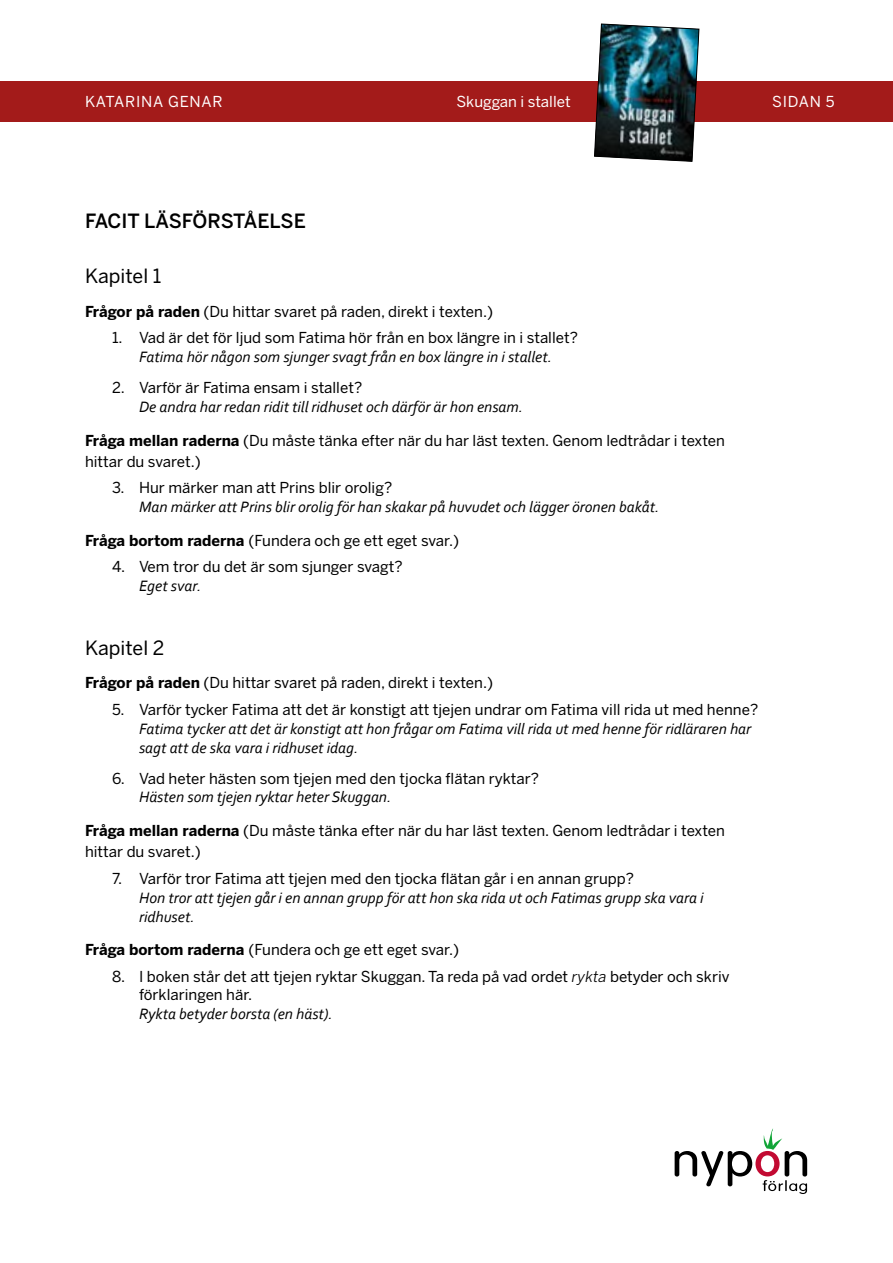
<style>
.page{position:relative;width:893px;height:1263px;background:#fff}
.page>*{position:absolute;margin:0;border:0;box-sizing:border-box;transform-origin:0 0}
.t1{font:500 19.5px "Benton Sans";letter-spacing:-.005em;color:#000}
.t2{font:19.5px "Benton Sans";color:#000}
.t3{font:italic 15.75px/18.9px "Corbel";color:#000}
.t4{font:15px/21px "Benton Sans";color:#000}
.t5{font:15px "Benton Sans";color:#fff}
.t6{font:15px "Benton Sans";letter-spacing:.05em;color:#fff}
.s1{font-weight:700}
.s2{font-style:italic}
</style>
<div class="page">
<div style="left:0;top:81px;width:893px;height:40px;background:#a31b1a"></div>
<img style="left:594px;top:23px;width:105px;height:139px">
<svg style="left:675px;top:1128px;width:132px;height:66px"></svg>
<p class="t6" style="left:85px;top:92px;width:139px">KATARINA GENAR</p>
<p class="t5" style="left:456px;top:92px;width:116px">Skuggan i stallet</p>
<p class="t5" style="left:772px;top:92px;width:64px">SIDAN 5</p>
<h1 class="t1" style="left:85px;top:209px;width:222px">FACIT LÄSFÖRSTÅELSE</h1>
<h1 class="t2" style="left:85px;top:264px;width:78px">Kapitel 1</h1>
<p class="t4" style="left:85px;top:301px;width:410px"><span class="s1">Frågor på raden</span> (Du hittar svaret på raden, direkt i texten.)</p>
<p class="t4" style="left:112px;top:327px;width:467px">1. Vad är det för ljud som Fatima hör från en box längre in i stallet?</p>
<p class="t3" style="left:139px;top:347px;width:414px">Fatima hör någon som sjunger svagt från en box längre in i stallet.</p>
<p class="t4" style="left:112px;top:377px;width:252px">2. Varför är Fatima ensam i stallet?</p>
<p class="t3" style="left:139px;top:397px;width:386px">De andra har redan ridit till ridhuset och därför är hon ensam.</p>
<p class="t4" style="left:85px;top:430px;width:641px"><span class="s1">Fråga mellan raderna</span> (Du måste tänka efter när du har läst texten. Genom ledtrådar i texten hittar du svaret.)</p>
<p class="t4" style="left:112px;top:477px;width:282px">3. Hur märker man att Prins blir orolig?</p>
<p class="t3" style="left:139px;top:497px;width:522px">Man märker att Prins blir orolig för han skakar på huvudet och lägger öronen bakåt.</p>
<p class="t4" style="left:85px;top:530px;width:376px"><span class="s1">Fråga bortom raderna</span> (Fundera och ge ett eget svar.)</p>
<p class="t4" style="left:112px;top:556px;width:292px">4. Vem tror du det är som sjunger svagt?</p>
<p class="t3" style="left:139px;top:576px;width:64px">Eget svar.</p>
<h1 class="t2" style="left:85px;top:636px;width:81px">Kapitel 2</h1>
<p class="t4" style="left:85px;top:672px;width:410px"><span class="s1">Frågor på raden</span> (Du hittar svaret på raden, direkt i texten.)</p>
<p class="t4" style="left:112px;top:699px;width:648px">5. Varför tycker Fatima att det är konstigt att tjejen undrar om Fatima vill rida ut med henne?</p>
<p class="t3" style="left:139px;top:719px;width:614px">Fatima tycker att det är konstigt att hon frågar om Fatima vill rida ut med henne för ridläraren har sagt att de ska vara i ridhuset idag.</p>
<p class="t4" style="left:112px;top:768px;width:428px">6. Vad heter hästen som tjejen med den tjocka flätan ryktar?</p>
<p class="t3" style="left:139px;top:787px;width:254px">Hästen som tjejen ryktar heter Skuggan.</p>
<p class="t4" style="left:85px;top:820px;width:641px"><span class="s1">Fråga mellan raderna</span> (Du måste tänka efter när du har läst texten. Genom ledtrådar i texten hittar du svaret.)</p>
<p class="t4" style="left:112px;top:868px;width:523px">7. Varför tror Fatima att tjejen med den tjocka flätan går i en annan grupp?</p>
<p class="t3" style="left:139px;top:887px;width:566px">Hon tror att tjejen går i en annan grupp för att hon ska rida ut och Fatimas grupp ska vara i ridhuset.</p>
<p class="t4" style="left:85px;top:939px;width:376px"><span class="s1">Fråga bortom raderna</span> (Fundera och ge ett eget svar.)</p>
<p class="t4" style="left:139px;top:967px;width:592px;line-height:18px;text-indent:-27px">8. I boken står det att tjejen ryktar Skuggan. Ta reda på vad ordet <span class="s2">rykta</span> betyder och skriv förklaringen här.</p>
<p class="t3" style="left:139px;top:1003px;width:195px">Rykta betyder borsta (en häst).</p>
</div>
